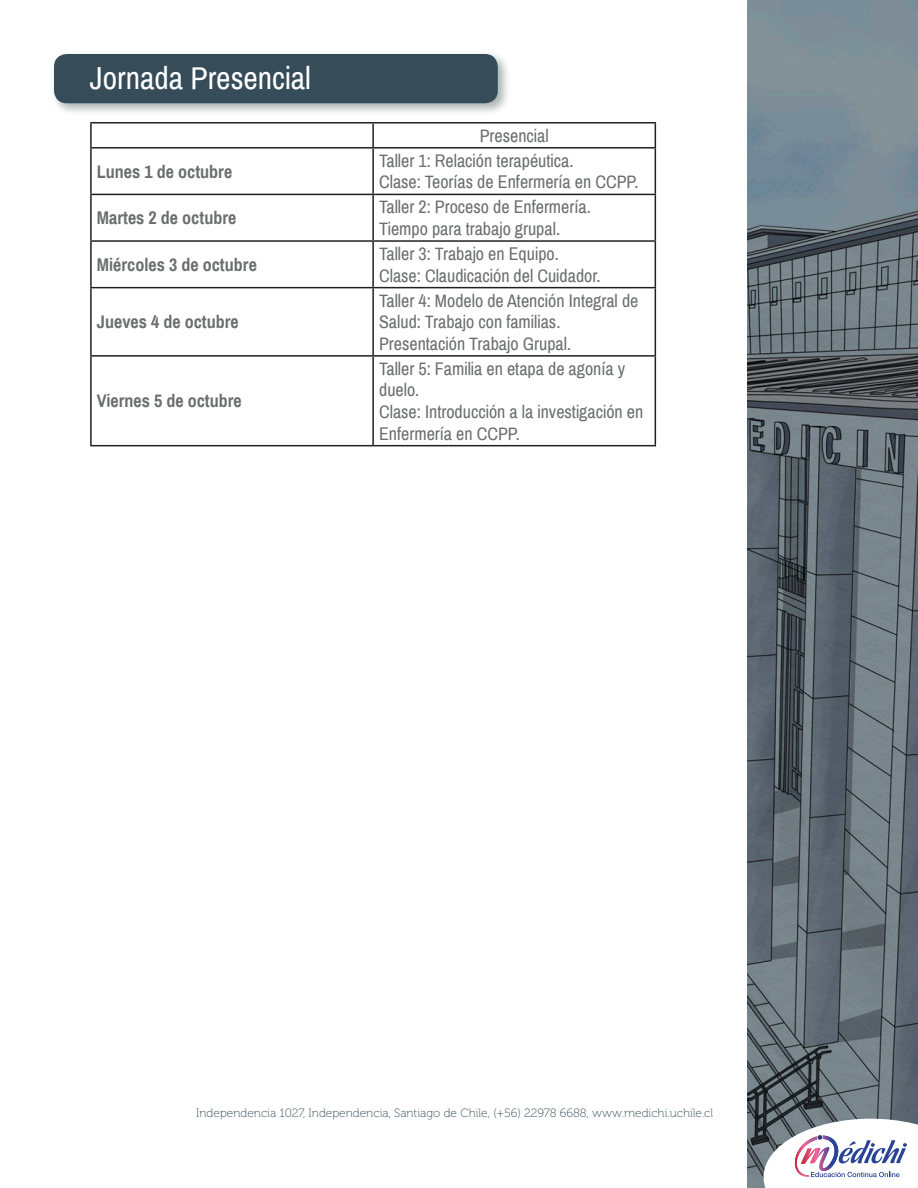
<style>
.page{position:relative;width:918px;height:1188px;background:#fff}
.page>*{position:absolute;margin:0;border:0;box-sizing:border-box;transform-origin:0 0}
.t1{font:31.5px "Archivo Narrow";color:#fff}
.t2{font:18px/21.6px "Archivo Narrow";color:#6c6d70}
.t3{font:700 18px "Archivo Narrow";color:#6c6d70}
.t4{font:12px "Museo 100";color:#364d59}
</style>
<div class="page">
<img style="left:748px;top:0;width:170px;height:1188px">
<svg style="left:764px;top:1119px;width:154px;height:69px"></svg>
<div style="left:50px;top:50px;width:460px;height:66px;background:#929c9d;opacity:.75"></div>
<div style="left:54px;top:54px;width:444px;height:49px;background:#364d59;border-radius:13px"></div>
<hr style="left:90px;top:122px;width:283px;height:2px;background:#231f20">
<hr style="left:90px;top:124px;width:2px;height:23px;background:#231f20">
<hr style="left:373px;top:122px;width:283px;height:2px;background:#231f20">
<hr style="left:372px;top:124px;width:2px;height:23px;background:#231f20">
<svg style="left:655px;top:124px;width:1px;height:23px"></svg>
<hr style="left:90px;top:147px;width:283px;height:2px;background:#231f20">
<hr style="left:90px;top:149px;width:2px;height:45px;background:#231f20">
<hr style="left:373px;top:147px;width:283px;height:2px;background:#231f20">
<hr style="left:372px;top:149px;width:2px;height:45px;background:#231f20">
<hr style="left:655px;top:149px;width:1px;height:45px;background:#231f20">
<hr style="left:90px;top:194px;width:283px;height:1px;background:#231f20">
<hr style="left:90px;top:195px;width:2px;height:45px;background:#231f20">
<hr style="left:373px;top:194px;width:283px;height:1px;background:#231f20">
<hr style="left:372px;top:195px;width:2px;height:45px;background:#231f20">
<hr style="left:655px;top:195px;width:1px;height:45px;background:#231f20">
<hr style="left:90px;top:240px;width:283px;height:2px;background:#231f20">
<hr style="left:90px;top:242px;width:2px;height:45px;background:#231f20">
<hr style="left:373px;top:240px;width:283px;height:2px;background:#231f20">
<hr style="left:372px;top:242px;width:2px;height:45px;background:#231f20">
<hr style="left:655px;top:242px;width:1px;height:45px;background:#231f20">
<hr style="left:90px;top:287px;width:283px;height:1px;background:#231f20">
<hr style="left:90px;top:288px;width:2px;height:67px;background:#231f20">
<hr style="left:373px;top:287px;width:283px;height:1px;background:#231f20">
<hr style="left:372px;top:288px;width:2px;height:67px;background:#231f20">
<hr style="left:655px;top:288px;width:1px;height:67px;background:#231f20">
<hr style="left:90px;top:355px;width:283px;height:2px;background:#231f20">
<hr style="left:90px;top:357px;width:2px;height:88px;background:#231f20">
<hr style="left:373px;top:355px;width:283px;height:2px;background:#231f20">
<hr style="left:372px;top:357px;width:2px;height:88px;background:#231f20">
<hr style="left:655px;top:357px;width:1px;height:88px;background:#231f20">
<hr style="left:90px;top:445px;width:283px;height:1px;background:#231f20">
<hr style="left:373px;top:445px;width:283px;height:1px;background:#231f20">
<p class="t1" style="left:90px;top:59px;width:223px">Jornada Presencial</p>
<p class="t3" style="left:97px;top:160px;width:137px">Lunes 1 de octubre</p>
<p class="t3" style="left:97px;top:207px;width:141px">Martes 2 de octubre</p>
<p class="t3" style="left:97px;top:254px;width:161px">Miércoles 3 de octubre</p>
<p class="t3" style="left:97px;top:311px;width:143px">Jueves 4 de octubre</p>
<p class="t3" style="left:97px;top:390px;width:146px">Viernes 5 de octubre</p>
<p class="t2" style="left:480px;top:125px;width:70px">Presencial</p>
<p class="t2" style="left:379px;top:150px;width:196px">Taller 1: Relación terapéutica.</p>
<p class="t2" style="left:379px;top:172px;width:261px">Clase: Teorías de Enfermería en CCPP.</p>
<p class="t2" style="left:379px;top:197px;width:213px">Taller 2: Proceso de Enfermería.</p>
<p class="t2" style="left:379px;top:218px;width:182px">Tiempo para trabajo grupal.</p>
<p class="t2" style="left:379px;top:243px;width:181px">Taller 3: Trabajo en Equipo.</p>
<p class="t2" style="left:379px;top:265px;width:223px">Clase: Claudicación del Cuidador.</p>
<p class="t2" style="left:379px;top:290px;width:261px">Taller 4: Modelo de Atención Integral de<br>Salud: Trabajo con familias.</p>
<p class="t2" style="left:379px;top:333px;width:194px">Presentación Trabajo Grupal.</p>
<p class="t2" style="left:379px;top:358px;width:248px">Taller 5: Familia en etapa de agonía y duelo.</p>
<p class="t2" style="left:379px;top:401px;width:266px">Clase: Introducción a la investigación en<br>Enfermería en CCPP.</p>
<p class="t4" style="left:196px;top:1107px;width:518px">Independencia 1027, Independencia, Santiago de Chile, (+56) 22978 6688, www.medichi.uchile.cl</p>
</div>
